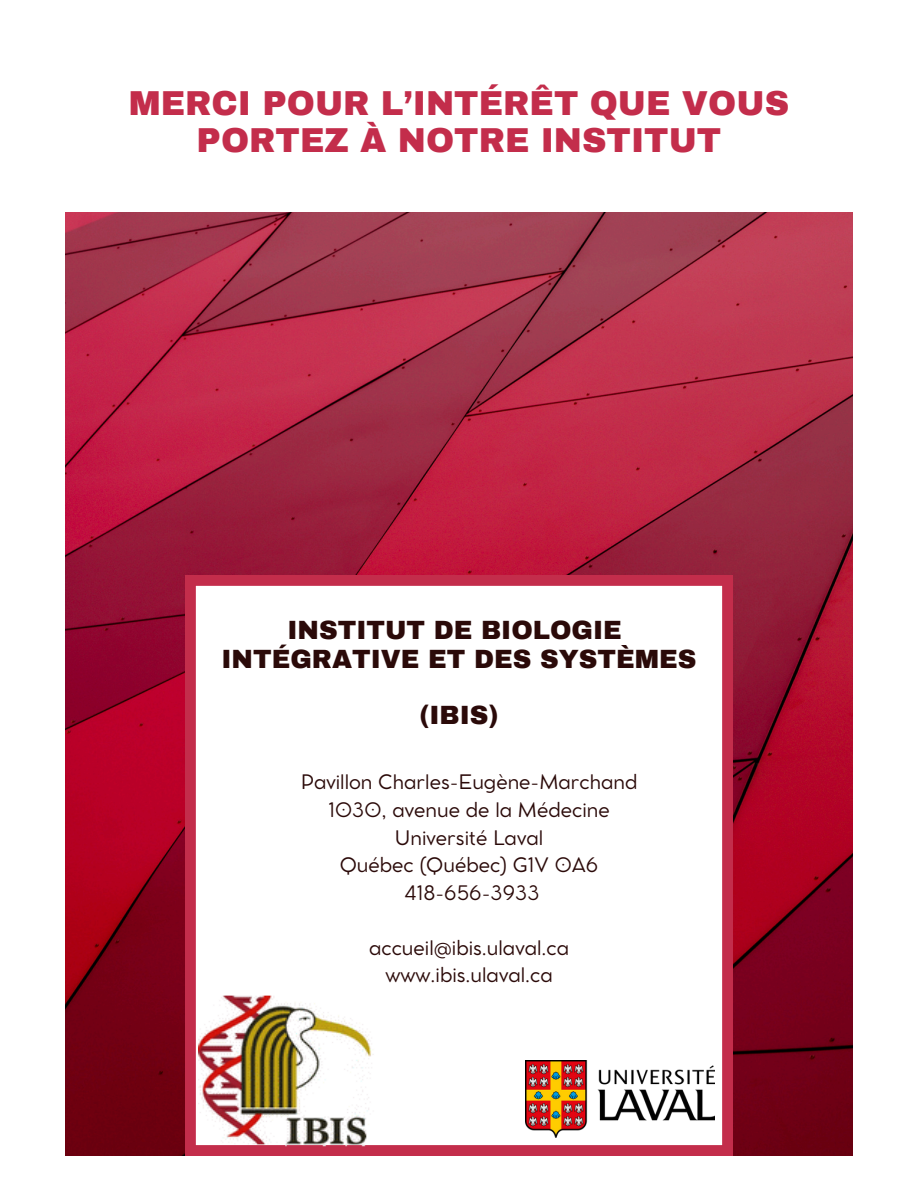
<style>
.page{position:relative;width:918px;height:1188px;background:#fff}
.page>*{position:absolute;margin:0;border:0;box-sizing:border-box;transform-origin:0 0}
.t1{font:900 33.9px/37px "Archivo";color:#c32d4b;text-align:center}
.t2{font:900 25.8px/28.2px "Archivo";color:#2b0a09;text-align:center}
.t3{font:19.8px "Cocomat Pro";color:#2b0a09}
</style>
<div class="page">
<img style="left:66px;top:213px;width:786px;height:942px">
<svg style="left:186px;top:576px;width:546px;height:579px"></svg>
<img style="left:526px;top:1060px;width:189px;height:78px">
<img style="left:199px;top:994px;width:181px;height:161px">
<p class="t1" style="left:129px;top:85px;width:662px">MERCI POUR L’INTÉRÊT QUE VOUS<br>PORTEZ À NOTRE INSTITUT</p>
<p class="t2" style="left:222px;top:617px;width:476px">INSTITUT DE BIOLOGIE<br>INTÉGRATIVE ET DES SYSTÈMES</p>
<p class="t2" style="left:420px;top:701px;width:80px">(IBIS)</p>
<h2 class="t3" style="left:301px;top:775px;width:338px">Pavillon Charles-Eugène-Marchand</h2>
<p class="t3" style="left:329px;top:802px;width:283px">1030, avenue de la Médecine</p>
<p class="t3" style="left:395px;top:830px;width:150px">Université Laval</p>
<p class="t3" style="left:340px;top:857px;width:260px">Québec (Québec) G1V 0A6</p>
<p class="t3" style="left:404px;top:885px;width:137px">418-656-3933</p>
<p class="t3" style="left:369px;top:940px;width:202px">accueil@ibis.ulaval.ca</p>
<p class="t3" style="left:385px;top:967px;width:169px">www.ibis.ulaval.ca</p>
</div>
